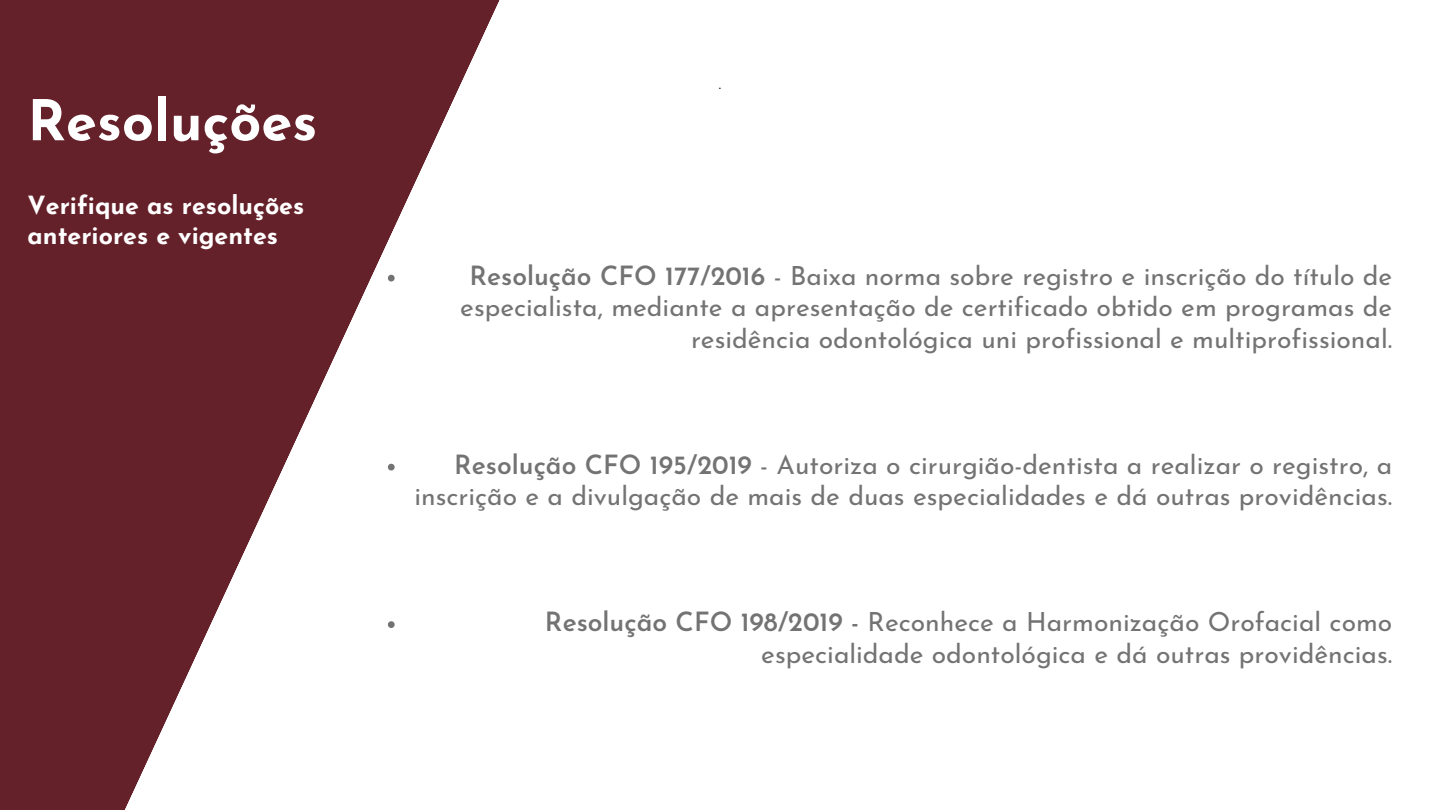
<style>
.page{position:relative;width:1440px;height:810px;background:#fff}
.page>*{position:absolute;margin:0;border:0;box-sizing:border-box;transform-origin:0 0}
.t1{font:700 56px "Josefin Sans";color:#fff}
.t2{font:26.4px/31.5px "Josefin Sans";color:#737373;text-align:right}
.t3{font:700 25px/30px "Josefin Sans";color:#fff}
.t4{font:700 10px "Josefin Sans";color:#000}
.s1{font-weight:600}
</style>
<div class="page">
<svg style="left:0;top:0;width:500px;height:810px;fill:#65212a"></svg>
<svg style="left:388px;top:275px;width:7px;height:7px"></svg>
<svg style="left:388px;top:464px;width:7px;height:7px"></svg>
<svg style="left:388px;top:621px;width:7px;height:7px"></svg>
<h1 class="t1" style="left:28px;top:98px;width:291px">Resoluções</h1>
<p class="t3" style="left:28px;top:193px;width:278px">Verifique as resoluções anteriores e vigentes</p>
<p class="t4" style="left:719px;top:81px;width:3px">.</p>
<p class="t2" style="left:460px;top:262px;width:934px"><span class="s1">Resolução CFO 177/2016</span> - Baixa norma sobre registro e inscrição do título de especialista, mediante a apresentação de certificado obtido em programas de residência odontológica uni profissional e multiprofissional.</p>
<p class="t2" style="left:414px;top:451px;width:979px"><span class="s1">Resolução CFO 195/2019</span> - Autoriza o cirurgião-dentista a realizar o registro, a inscrição e a divulgação de mais de duas especialidades e dá outras providências.</p>
<p class="t2" style="left:545px;top:609px;width:849px"><span class="s1">Resolução CFO 198/2019 -</span> Reconhece a Harmonização Orofacial como especialidade odontológica e dá outras providências.</p>
</div>
